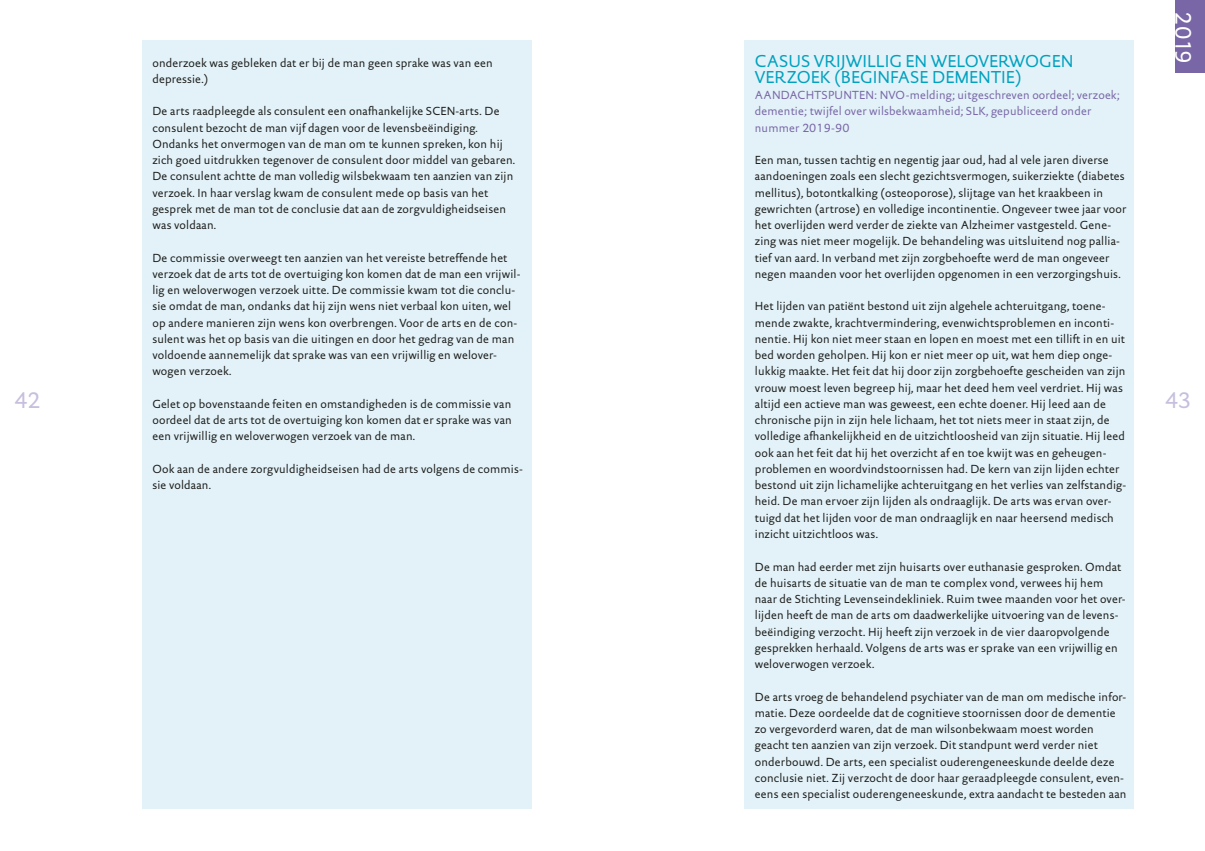
<style>
.page{position:relative;width:1205px;height:851px;background:#fff}
.page>*{position:absolute;margin:0;border:0;box-sizing:border-box;transform-origin:0 0}
.t1{font:22.5px "DTL Documenta Sans TOT";color:#fff}
.t2{font:22.5px "DTL Documenta Sans TOT";color:#c7bfde}
.t3{font:17.5px/16.2px "DTL Documenta Sans TOT";color:#00a1bf}
.t4{font:11.88px/16.2px "DTL Documenta Sans TOT";letter-spacing:.015em;color:#1d1d1b}
.t5{font:11.88px/16.2px "DTL Documenta Sans TOT";letter-spacing:.015em;color:#7966a7}
</style>
<div class="page">
<div style="left:1175px;top:0;width:30px;height:73px;background:#7966a7"></div>
<div style="left:142px;top:41px;width:389px;height:767px;background:#e2f2f8"></div>
<div style="left:744px;top:41px;width:390px;height:767px;background:#e2f2f8"></div>
<h1 class="t1" style="left:1197px;top:11px;width:55px;rotate:90deg">2019</h1>
<h2 class="t3" style="left:755px;top:52px;width:320px">CASUS VRIJWILLIG EN WELOVERWOGEN<br>VERZOEK (BEGINFASE DEMENTIE)</h2>
<p class="t5" style="left:755px;top:87px;width:366px">AANDACHTSPUNTEN: NVO-melding; uitgeschreven oordeel; verzoek; dementie; twijfel over wilsbekwaamheid; SLK, gepubliceerd onder nummer 2019-90</p>
<p class="t4" style="left:755px;top:152px;width:373px">Een man, tussen tachtig en negentig jaar oud, had al vele jaren diverse aandoeningen zoals een slecht gezichtsvermogen, suikerziekte (diabetes mellitus), botontkalking (osteoporose), slijtage van het kraakbeen in gewrichten (artrose) en volledige incontinentie. Ongeveer twee jaar voor het overlijden werd verder de ziekte van Alzheimer vastgesteld. Gene&shy;zing was niet meer mogelijk. De behandeling was uitsluitend nog pallia&shy;tief van aard. In verband met zijn zorgbehoefte werd de man ongeveer negen maanden voor het overlijden opgenomen in een verzorgingshuis.</p>
<p class="t4" style="left:755px;top:298px;width:373px">Het lijden van patiënt bestond uit zijn algehele achteruitgang, toene&shy;mende zwakte, krachtvermindering, evenwichtsproblemen en inconti&shy;nentie. Hij kon niet meer staan en lopen en moest met een tillift in en uit bed worden geholpen. Hij kon er niet meer op uit, wat hem diep onge&shy;lukkig maakte. Het feit dat hij door zijn zorgbehoefte gescheiden van zijn vrouw moest leven begreep hij, maar het deed hem veel verdriet. Hij was altijd een actieve man was geweest, een echte doener. Hij leed aan de chronische pijn in zijn hele lichaam, het tot niets meer in staat zijn, de volledige afhankelijkheid en de uitzichtloosheid van zijn situatie. Hij leed ook aan het feit dat hij het overzicht af en toe kwijt was en geheugen&shy;problemen en woordvindstoornissen had. De kern van zijn lijden echter bestond uit zijn lichamelijke achteruitgang en het verlies van zelfstandig&shy;heid. De man ervoer zijn lijden als ondraaglijk. De arts was ervan over&shy;tuigd dat het lijden voor de man ondraaglijk en naar heersend medisch inzicht uitzichtloos was.</p>
<p class="t4" style="left:755px;top:558px;width:372px">De man had eerder met zijn huisarts over euthanasie gesproken. Omdat de huisarts de situatie van de man te complex vond, verwees hij hem naar de Stichting Levenseindekliniek. Ruim twee maanden voor het over&shy;lijden heeft de man de arts om daadwerkelijke uitvoering van de levens&shy;beëindiging verzocht. Hij heeft zijn verzoek in de vier daaropvolgende gesprekken herhaald. Volgens de arts was er sprake van een vrijwillig en weloverwogen verzoek.</p>
<p class="t4" style="left:755px;top:688px;width:373px">De arts vroeg de behandelend psychiater van de man om medische infor&shy;matie. Deze oordeelde dat de cognitieve stoornissen door de dementie zo vergevorderd waren, dat de man wilsonbekwaam moest worden geacht ten aanzien van zijn verzoek. Dit standpunt werd verder niet onderbouwd. De arts, een specialist ouderengeneeskunde deelde deze conclusie niet. Zij verzocht de door haar geraadpleegde consulent, even&shy;eens een specialist ouderengeneeskunde, extra aandacht te besteden aan</p>
<p class="t4" style="left:152px;top:54px;width:342px">onderzoek was gebleken dat er bij de man geen sprake was van een depressie.)</p>
<p class="t4" style="left:152px;top:103px;width:364px">De arts raadpleegde als consulent een onafhankelijke SCEN-arts. De consulent bezocht de man vijf dagen voor de levensbeëindiging.<br>Ondanks het onvermogen van de man om te kunnen spreken, kon hij zich goed uitdrukken tegenover de consulent door middel van gebaren.<br>De consulent achtte de man volledig wilsbekwaam ten aanzien van zijn verzoek. In haar verslag kwam de consulent mede op basis van het gesprek met de man tot de conclusie dat aan de zorgvuldigheidseisen was voldaan.</p>
<p class="t4" style="left:152px;top:249px;width:370px">De commissie overweegt ten aanzien van het vereiste betreffende het verzoek dat de arts tot de overtuiging kon komen dat de man een vrijwil&shy;lig en weloverwogen verzoek uitte. De commissie kwam tot die conclu&shy;sie omdat de man, ondanks dat hij zijn wens niet verbaal kon uiten, wel op andere manieren zijn wens kon overbrengen. Voor de arts en de con&shy;sulent was het op basis van die uitingen en door het gedrag van de man voldoende aannemelijk dat sprake was van een vrijwillig en welover&shy;wogen verzoek.</p>
<p class="t4" style="left:152px;top:395px;width:361px;text-align:justify">Gelet op bovenstaande feiten en omstandigheden is de commissie van oordeel dat de arts tot de overtuiging kon komen dat er sprake was van een vrijwillig en weloverwogen verzoek van de man.</p>
<p class="t4" style="left:152px;top:460px;width:372px">Ook aan de andere zorgvuldigheidseisen had de arts volgens de commis&shy;sie voldaan.</p>
<h1 class="t2" style="left:14px;top:386px;width:27px">42</h1>
<h1 class="t2" style="left:1165px;top:386px;width:27px">43</h1>
</div>
